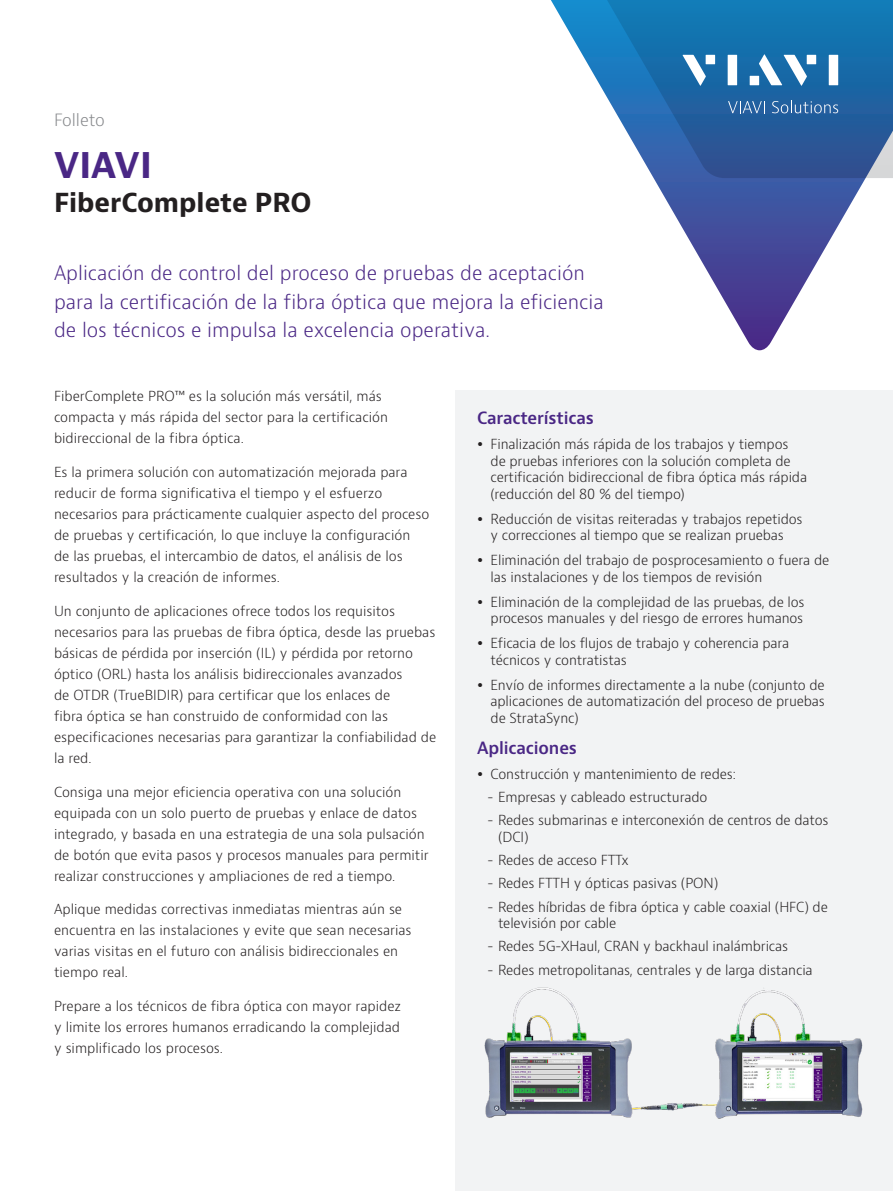
<style>
.page{position:relative;width:893px;height:1191px;background:#fff}
.page>*{position:absolute;margin:0;border:0;box-sizing:border-box;transform-origin:0 0}
.H1_Brand_Sub-Brand_2{font:700 34.5px "Bernino Sans";color:#4a2785}
.H2_Product_18_24{font:700 25.5px "Bernino Sans";color:#231f20}
.Cover_subhead_12_pt{font:300 19.5px/28.5px "Bernino Sans";color:#4a2785}
.H2_Bullet_Heading_Pu{font:600 16.5px "Bernino Sans";letter-spacing:-.01em;color:#4a2785}
.P_DocType{font:300 16.5px "Bernino Sans";letter-spacing:-.005em;color:#87898c}
.Intro_text{font:300 13.5px/21px "Bernino Sans";letter-spacing:-.005em;color:#231f20}
</style>
<div class="page">
<svg style="left:653px;top:178px;width:213px;height:172px"></svg>
<svg style="left:551px;top:0;width:342px;height:178px"></svg>
<svg style="left:728px;top:101px;width:37px;height:12px"></svg>
<svg style="left:772px;top:101px;width:66px;height:12px"></svg>
<svg style="left:682px;top:55px;width:24px;height:31px"></svg>
<div style="left:706px;top:55px;width:9px;height:9px;background:#fff"></div>
<div style="left:728px;top:55px;width:9px;height:30px;background:#fff"></div>
<div style="left:807px;top:55px;width:9px;height:9px;background:#fff"></div>
<div style="left:829px;top:55px;width:9px;height:30px;background:#fff"></div>
<svg style="left:759px;top:54px;width:48px;height:32px"></svg>
<div style="left:750px;top:76px;width:9px;height:9px;background:#fff"></div>
<div style="left:455px;top:390px;width:438px;height:801px;background:#f2f3f4"></div>
<img style="left:484px;top:987px;width:379px;height:132px">
<p class="P_DocType" style="left:54px;top:109px;width:52px">Folleto</p>
<p class="H1_Brand_Sub-Brand_2" style="left:54px;top:143px;width:99px">VIAVI</p>
<p class="H2_Product_18_24" style="left:54px;top:186px;width:259px">FiberComplete PRO</p>
<p class="Cover_subhead_12_pt" style="left:54px;top:259px;width:551px">Aplicación de control del proceso de pruebas de aceptación para la certificación de la fibra óptica que mejora la eficiencia de los técnicos e impulsa la excelencia operativa.</p>
<p class="Intro_text" style="left:54px;top:386px;width:336px">FiberComplete PRO™ es la solución más versátil, más compacta y más rápida del sector para la certificación bidireccional de la fibra óptica.</p>
<p class="Intro_text" style="left:54px;top:462px;width:377px">Es la primera solución con automatización mejorada para reducir de forma significativa el tiempo y el esfuerzo necesarios para prácticamente cualquier aspecto del proceso de pruebas y certificación, lo que incluye la configuración<br>de las pruebas, el intercambio de datos, el análisis de los resultados y la creación de informes.</p>
<p class="Intro_text" style="left:54px;top:600px;width:384px">Un conjunto de aplicaciones ofrece todos los requisitos necesarios para las pruebas de fibra óptica, desde las pruebas básicas de pérdida por inserción (IL) y pérdida por retorno óptico (ORL) hasta los análisis bidireccionales avanzados<br>de OTDR (TrueBIDIR) para certificar que los enlaces de<br>fibra óptica se han construido de conformidad con las especificaciones necesarias para garantizar la confiabilidad de la red.</p>
<p class="Intro_text" style="left:54px;top:781px;width:376px">Consiga una mejor eficiencia operativa con una solución equipada con un solo puerto de pruebas y enlace de datos integrado, y basada en una estrategia de una sola pulsación de botón que evita pasos y procesos manuales para permitir realizar construcciones y ampliaciones de red a tiempo.</p>
<p class="Intro_text" style="left:54px;top:899px;width:359px">Aplique medidas correctivas inmediatas mientras aún se encuentra en las instalaciones y evite que sean necesarias varias visitas en el futuro con análisis bidireccionales en tiempo real.</p>
<p class="Intro_text" style="left:54px;top:996px;width:349px;text-align:justify">Prepare a los técnicos de fibra óptica con mayor rapidez y limite los errores humanos erradicando la complejidad y simplificado los procesos.</p>
<p class="H2_Bullet_Heading_Pu" style="left:477px;top:407px;width:118px">Características</p>
<p class="Intro_text" style="left:491px;top:436px;width:318px;line-height:16.5px">Finalización más rápida de los trabajos y tiempos<br>de pruebas inferiores con la solución completa de certificación bidireccional de fibra óptica más rápida (reducción del 80 % del tiempo)</p>
<p class="Intro_text" style="left:491px;top:511px;width:314px;line-height:16.5px">Reducción de visitas reiteradas y trabajos repetidos y correcciones al tiempo que se realizan pruebas</p>
<p class="Intro_text" style="left:491px;top:552px;width:340px;line-height:16.5px">Eliminación del trabajo de posprocesamiento o fuera de las instalaciones y de los tiempos de revisión</p>
<p class="Intro_text" style="left:491px;top:594px;width:316px;line-height:16.5px">Eliminación de la complejidad de las pruebas, de los procesos manuales y del riesgo de errores humanos</p>
<p class="Intro_text" style="left:491px;top:635px;width:300px;line-height:16.5px">Eficacia de los flujos de trabajo y coherencia para técnicos y contratistas</p>
<p class="Intro_text" style="left:491px;top:677px;width:336px;line-height:16.5px;text-align:justify">Envío de informes directamente a la nube (conjunto de aplicaciones de automatización del proceso de pruebas de StrataSync)</p>
<p class="H2_Bullet_Heading_Pu" style="left:477px;top:737px;width:101px">Aplicaciones</p>
<p class="Intro_text" style="left:491px;top:763px;width:247px">Construcción y mantenimiento de redes:</p>
<p class="Intro_text" style="left:488px;top:787px;width:221px">- Empresas y cableado estructurado</p>
<p class="Intro_text" style="left:498px;top:812px;width:332px;line-height:16.5px;text-indent:-10px">- Redes submarinas e interconexión de centros de datos (DCI)</p>
<p class="Intro_text" style="left:488px;top:850px;width:143px">- Redes de acceso FTTx</p>
<p class="Intro_text" style="left:488px;top:873px;width:232px">- Redes FTTH y ópticas pasivas (PON)</p>
<p class="Intro_text" style="left:498px;top:898px;width:331px;line-height:16.5px;text-indent:-10px">- Redes híbridas de fibra óptica y cable coaxial (HFC) de televisión por cable</p>
<p class="Intro_text" style="left:488px;top:936px;width:302px">- Redes 5G-XHaul, CRAN y backhaul inalámbricas</p>
<p class="Intro_text" style="left:488px;top:959px;width:327px">- Redes metropolitanas, centrales y de larga distancia</p>
</div>
